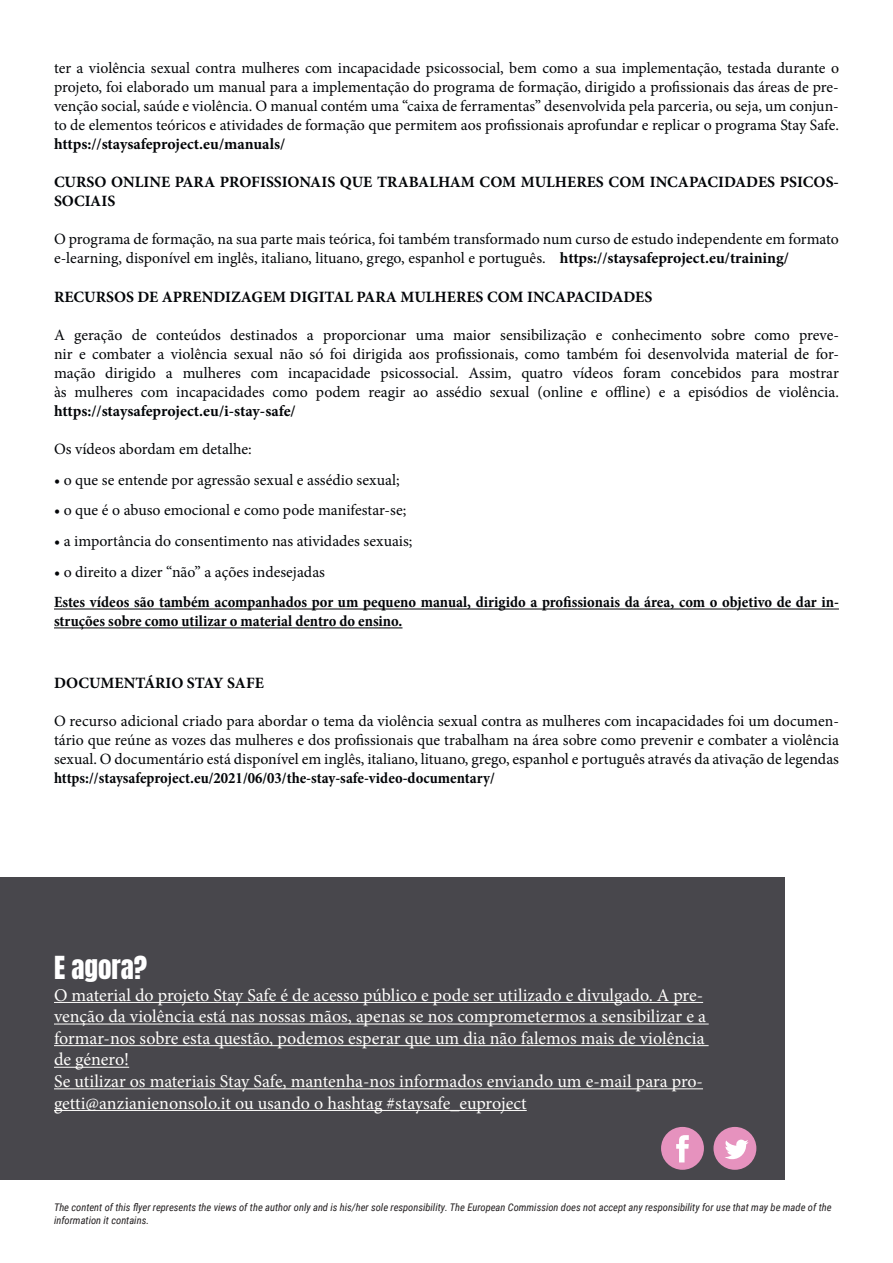
<style>
.page{position:relative;width:893px;height:1263px;background:#fff}
.page>*{position:absolute;margin:0;border:0;box-sizing:border-box;transform-origin:0 0}
.t1{font:27px "Anton";color:#fff}
.t2{font:18px/21.6px "Minion Pro";color:#fffefc}
.t3{font:15.75px/18.9px "Minion Pro";color:#030508;text-align:justify}
.t4{font:700 15.75px/18.9px "Minion Pro";color:#030508}
.t5{font:700 condensed 15.75px/18.9px "Minion Pro";color:#030508}
.t6{font:italic 10.5px/12.6px "Roboto Condensed";color:#231f20}
.s1{font-weight:700}
</style>
<div class="page">
<hr style="left:54px;top:609px;width:785px;height:1px;background:#030508">
<hr style="left:54px;top:627px;width:348px;height:1px;background:#030508">
<div style="left:0;top:877px;width:785px;height:303px;background:#48474c"></div>
<hr style="left:54px;top:1002px;width:649px;height:1px;background:#fffefc">
<hr style="left:54px;top:1023px;width:655px;height:1px;background:#fffefc">
<hr style="left:54px;top:1045px;width:655px;height:1px;background:#fffefc">
<hr style="left:54px;top:1067px;width:75px;height:1px;background:#fffefc">
<hr style="left:54px;top:1088px;width:649px;height:1px;background:#fffefc">
<hr style="left:54px;top:1110px;width:473px;height:1px;background:#fffefc">
<div style="left:661px;top:1127px;width:43px;height:43px;background:#e692be;border-radius:50%"></div>
<svg style="left:676px;top:1135px;width:13px;height:27px"></svg>
<div style="left:713px;top:1127px;width:43px;height:43px;background:#e692be;border-radius:50%"></div>
<svg style="left:725px;top:1139px;width:24px;height:20px"></svg>
<p class="t3" style="left:54px;top:59px;width:787px">ter a violência sexual contra mulheres com incapacidade psicossocial, bem como a sua implementação, testada durante o projeto, foi elaborado um manual para a implementação do programa de formação, dirigido a profissionais das áreas de pre&shy;venção social, saúde e violência. O manual contém uma “caixa de ferramentas” desenvolvida pela parceria, ou seja, um conjun&shy;to de elementos teóricos e atividades de formação que permitem aos profissionais aprofundar e replicar o programa Stay Safe.</p>
<p class="t4" style="left:54px;top:134px;width:233px">https://staysafeproject.eu/manuals/</p>
<p class="t4" style="left:54px;top:172px;width:786px">CURSO ONLINE PARA PROFISSIONAIS QUE TRABALHAM COM MULHERES COM INCAPACIDADES PSICOS-<br>SOCIAIS</p>
<p class="t3" style="left:54px;top:230px;width:786px">O programa de formação, na sua parte mais teórica, foi também transformado num curso de estudo independente em formato e-learning, disponível em inglês, italiano, lituano, grego, espanhol e português. <span class="s1">https://staysafeproject.eu/training/</span></p>
<p class="t4" style="left:54px;top:287px;width:600px">RECURSOS DE APRENDIZAGEM DIGITAL PARA MULHERES COM INCAPACIDADES</p>
<p class="t3" style="left:54px;top:326px;width:786px">A geração de conteúdos destinados a proporcionar uma maior sensibilização e conhecimento sobre como preve&shy;nir e combater a violência sexual não só foi dirigida aos profissionais, como também foi desenvolvida material de for&shy;mação dirigido a mulheres com incapacidade psicossocial. Assim, quatro vídeos foram concebidos para mostrar às mulheres com incapacidades como podem reagir ao assédio sexual (online e offline) e a episódios de violência.</p>
<p class="t4" style="left:54px;top:401px;width:243px">https://staysafeproject.eu/i-stay-safe/</p>
<p class="t3" style="left:54px;top:440px;width:199px">Os vídeos abordam em detalhe:</p>
<p class="t3" style="left:54px;top:470px;width:347px">• o que se entende por agressão sexual e assédio sexual;</p>
<p class="t3" style="left:54px;top:501px;width:354px">• o que é o abuso emocional e como pode manifestar-se;</p>
<p class="t3" style="left:54px;top:532px;width:360px">• a importância do consentimento nas atividades sexuais;</p>
<p class="t3" style="left:54px;top:562px;width:272px">• o direito a dizer “não” a ações indesejadas</p>
<p class="t5" style="left:54px;top:593px;width:786px">Estes vídeos são também acompanhados por um pequeno manual, dirigido a profissionais da área, com o objetivo de dar in&shy;struções sobre como utilizar o material dentro do ensino.</p>
<p class="t4" style="left:54px;top:673px;width:211px">DOCUMENTÁRIO STAY SAFE</p>
<p class="t3" style="left:54px;top:712px;width:786px">O recurso adicional criado para abordar o tema da violência sexual contra as mulheres com incapacidades foi um documen&shy;tário que reúne as vozes das mulheres e dos profissionais que trabalham na área sobre como prevenir e combater a violência sexual. O documentário está disponível em inglês, italiano, lituano, grego, espanhol e português através da ativação de legendas</p>
<p class="t5" style="left:54px;top:768px;width:442px">https://staysafeproject.eu/2021/06/03/the-stay-safe-video-documentary/</p>
<h1 class="t1" style="left:54px;top:954px;width:95px">E agora?</h1>
<p class="t2" style="left:54px;top:984px;width:653px">O material do projeto Stay Safe é de acesso público e pode ser utilizado e divulgado. A pre&shy;venção da violência está nas nossas mãos, apenas se nos comprometermos a sensibilizar e a formar-nos sobre esta questão, podemos esperar que um dia não falemos mais de violência de género!<br>Se utilizar os materiais Stay Safe, mantenha-nos informados enviando um e-mail para pro&shy;getti@anzianienonsolo.it ou usando o hashtag #staysafe_euproject</p>
<p class="t6" style="left:54px;top:1201px;width:779px">The content of this flyer represents the views of the author only and is his/her sole responsibility. The European Commission does not accept any responsibility for use that may be made of the information it contains.</p>
</div>
